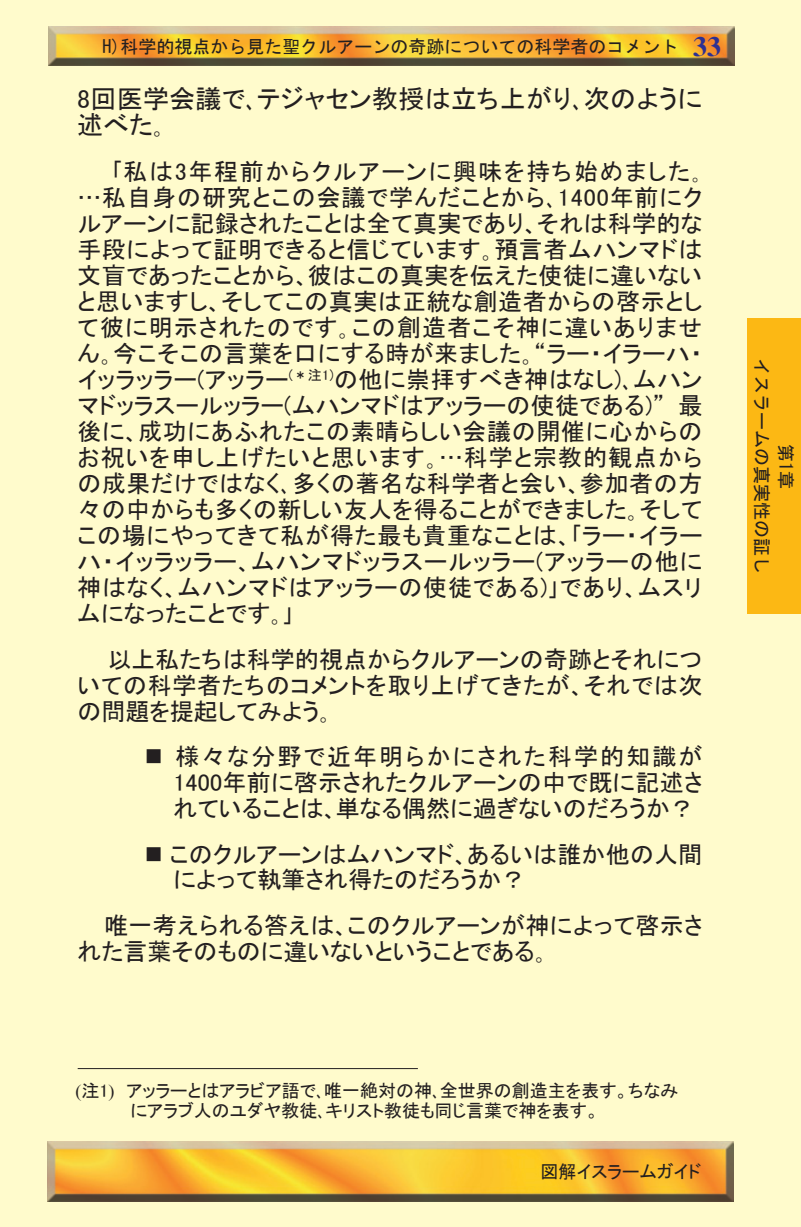
<style>
.page{position:relative;width:801px;height:1227px;background:#fff}
.page>*{position:absolute;margin:0;border:0;box-sizing:border-box;transform-origin:0 0}
.t1{font:700 28px "Times";color:#2e3092}
.t2{font:26px/26px "MS P Gothic";letter-spacing:.01em;color:#231f20}
.t3{font:24px/26px "MS P Gothic";letter-spacing:.01em;color:#231f20;text-align:justify}
.t4{font:18px/20px "MS P Gothic";color:#231f20}
.t5{font:18px/24px "MS Gothic";color:#231f20;text-align:center}
.s1{font-size:27px}
.s2{font-family:"MS Gothic"}
.s3{font-family:"Times New Roman"}
</style>
<div class="page">
<div style="left:0;top:0;width:801px;height:1226px;background:#fffbcc"></div>
<img style="left:48px;top:26px;width:686px;height:40px">
<img style="left:48px;top:1141px;width:686px;height:59px">
<div style="left:747px;top:318px;width:54px;height:295px;background:#fcb814"></div>
<hr style="left:78px;top:1067px;width:340px;height:1px;background:#231f20">
<p class="t5" style="left:102px;top:35px;width:578px">H)科学的視点から見た聖クルアーンの奇跡についての科学者のコメント</p>
<p class="t1" style="left:693px;top:30px;width:29px">33</p>
<p class="t2" style="left:77px;top:85px;width:626px">8回医学会議で､テジャセン教授は立ち上がり､次のように述べた<span class="s1">｡</span></p>
<p class="t3" style="left:77px;top:158px;width:627px;text-indent:34px">｢私は3年程前からクルアーンに興味を持ち始めました｡…私自身の研究とこの会議で学んだことから､1400年前にクルアーンに記録されたことは全て真実であり<span class="s2">､</span>それは科学的な手段によって証明できると信じています<span class="s1">｡</span>預言者ムハンマドは文盲であったことから<span class="s2">､</span>彼はこの真実を伝えた使徒に違いないと思いますし<span class="s2">､</span>そしてこの真実は正統な創造者からの啓示として彼に明示されたのです<span class="s1">｡</span>この創造者こそ神に違いありません<span class="s1">｡</span>今こそこの言葉を口にする時が来ました<span class="s1">｡</span>“ラー・イラーハ・イッラッラー(アッラー<sup>(＊注1)</sup>の他に崇拝すべき神はなし)､ムハンマドッラスールッラー(ムハンマドはアッラーの使徒である)” 最後に<span class="s2">､</span>成功にあふれたこの素晴らしい会議の開催に心からのお祝いを申し上げたいと思います<span class="s1">｡</span>…科学と宗教的観点からの成果だけではなく､多くの著名な科学者と会い<span class="s2">､</span>参加者の方々の中からも多くの新しい友人を得ることができました<span class="s1">｡</span>そしてこの場にやってきて私が得た最も貴重なことは<span class="s2">､</span>｢ラー・イラーハ・イッラッラー<span class="s2">､</span>ムハンマドッラスールッラー(アッラーの他に神はなく<span class="s2">､</span>ムハンマドはアッラーの使徒である)｣であり<span class="s2">､</span>ムスリムになったことです<span class="s1">｡</span>｣</p>
<p class="t3" style="left:77px;top:645px;width:627px;text-indent:30px">以上私たちは科学的視点からクルアーンの奇跡とそれについての科学者たちのコメントを取り上げてきたが<span class="s2">､</span>それでは次の問題を提起してみよう<span class="s1">｡</span></p>
<p class="t3" style="left:173px;top:743px;width:531px;text-indent:-29px">■ 様々な分野で近年明らかにされた科学的知識が1400年前に啓示されたクルアーンの中で既に記述されていることは<span class="s2">､</span>単なる偶然に過ぎないのだろうか？</p>
<p class="t3" style="left:173px;top:841px;width:531px;text-indent:-28px">■ このクルアーンはムハンマド<span class="s2">､</span>あるいは誰か他の人間によって執筆され得たのだろうか？</p>
<p class="t3" style="left:77px;top:912px;width:627px;text-indent:27px">唯一考えられる答えは<span class="s2">､</span>このクルアーンが神によって啓示された言葉そのものに違いないということである<span class="s1">｡</span></p>
<p class="t5" style="left:798px;top:358px;width:217px;rotate:90deg">第1章<br>イスラームの真実性の証し</p>
<p class="t4" style="left:130px;top:1080px;width:550px;text-indent:-55px"><span class="s3">(</span>注1<span class="s3">)</span>　アッラーとはアラビア語で､唯一絶対の神､全世界の創造主を表す。ちなみにアラブ人のユダヤ教徒､キリスト教徒も同じ言葉で神を表す。</p>
<p class="t4" style="left:541px;top:1161px;width:162px">図解イスラームガイド</p>
</div>
